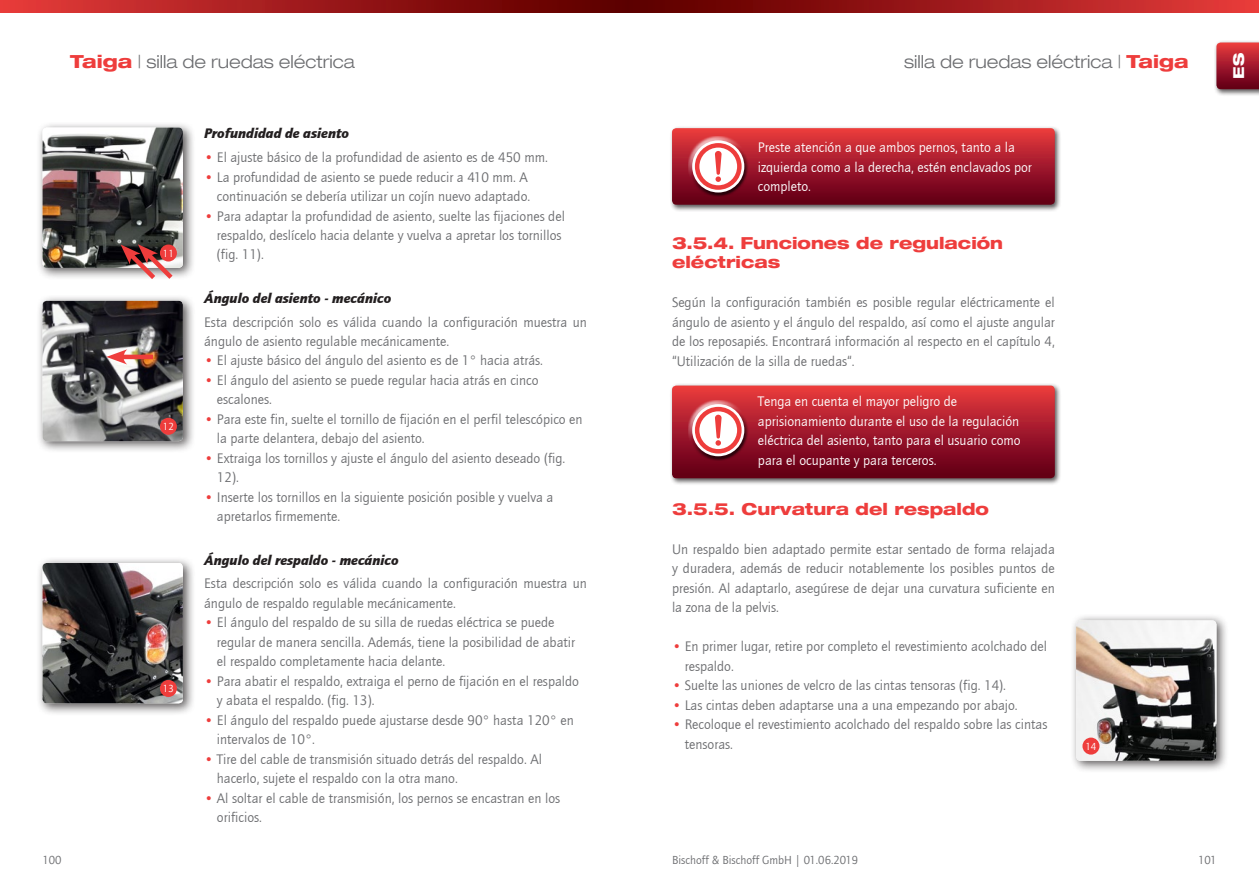
<style>
.page{position:relative;width:1259px;height:893px;background:#fff}
.page>*{position:absolute;margin:0;border:0;box-sizing:border-box;transform-origin:0 0}
.t1{font:300 18px "Helve Neu Lig Ext";color:#6c6d70}
.t2{font:800 16.5px/19.5px "Helve Neu Hea Ext";color:#ee3d3c}
.t3{font:800 15px "Helve Neu Hea Ext";color:#fff}
.t4{font:14.25px/19.5px "Quay Sans";color:#6c6d70}
.t5{font:14.25px/19.5px "Quay Sans";color:#fff}
.t6{font:italic 900 14.25px "Quay Sans";color:#231f20}
.t7{font:12px "Quay Sans";color:#6c6d70}
.t8{font:10.5px "Quay Sans";color:#fff}
.s1{font-family:"Helve Neu Hea Ext";font-weight:800;color:#ee3d3c}
.s2{color:#ee3d3c}
</style>
<div class="page">
<svg style="left:0;top:0;width:629px;height:12px;background:#9e1a1a"></svg>
<svg style="left:629px;top:0;width:630px;height:12px;background:#9e1a1a"></svg>
<div style="left:1213px;top:40px;width:46px;height:56px;background:#231f20;opacity:.75"></div>
<svg style="left:1216px;top:43px;width:43px;height:46px;background:#a31c2c"></svg>
<div style="left:36px;top:294px;width:160px;height:159px;background:#231f20;opacity:.75"></div>
<img style="left:43px;top:301px;width:140px;height:140px">
<div style="left:160px;top:418px;width:17px;height:17px;background:#ee3d3c;border-radius:50%"></div>
<div style="left:36px;top:556px;width:160px;height:159px;background:#231f20;opacity:.75"></div>
<img style="left:43px;top:563px;width:140px;height:140px">
<div style="left:160px;top:680px;width:17px;height:17px;background:#ee3d3c;border-radius:50%"></div>
<hr style="left:119px;top:355px;width:34px;height:4px;background:#ee3d3c">
<svg style="left:106px;top:349px;width:21px;height:15px"></svg>
<div style="left:36px;top:121px;width:160px;height:159px;background:#231f20;opacity:.75"></div>
<img style="left:43px;top:128px;width:140px;height:140px">
<svg style="left:121px;top:244px;width:56px;height:36px;background:#b37372"></svg>
<div style="left:669px;top:126px;width:392px;height:86px;background:#231f20;opacity:.75"></div>
<svg style="left:672px;top:128px;width:382px;height:77px;background:#a72635"></svg>
<div style="left:695px;top:143px;width:46px;height:47px;border:4px solid #ee3d3c;border-radius:50%"></div>
<div style="left:669px;top:383px;width:392px;height:102px;background:#231f20;opacity:.75"></div>
<svg style="left:672px;top:386px;width:382px;height:92px;background:#a62332"></svg>
<div style="left:695px;top:407px;width:46px;height:47px;border:4px solid #ee3d3c;border-radius:50%"></div>
<div style="left:1070px;top:614px;width:159px;height:159px;background:#231f20;opacity:.75"></div>
<img style="left:1076px;top:620px;width:140px;height:141px">
<div style="left:1082px;top:738px;width:17px;height:17px;background:#ee3d3c;border-radius:50%"></div>
<p class="t1" style="left:70px;top:50px;width:286px"><span class="s1">Taiga</span> | silla de ruedas eléctrica</p>
<p class="t1" style="left:904px;top:50px;width:286px">silla de ruedas eléctrica | <span class="s1">Taiga</span></p>
<p class="t3" style="left:1229px;top:79px;width:27px;rotate:-90deg">ES</p>
<p class="t8" style="left:163px;top:247px;width:13px">11</p>
<p class="t8" style="left:163px;top:421px;width:13px">12</p>
<p class="t8" style="left:163px;top:683px;width:13px">13</p>
<p class="t6" style="left:204px;top:125px;width:146px">Profundidad de asiento</p>
<p class="t4" style="left:204px;top:148px;width:345px"><span class="s2">•</span> El ajuste básico de la profundidad de asiento es de 450 mm.</p>
<p class="t4" style="left:204px;top:167px;width:327px;text-align:right"><span class="s2">•</span> La profundidad de asiento se puede reducir a 410 mm. A continuación se debería utilizar un cojín nuevo adaptado.</p>
<p class="t4" style="left:217px;top:206px;width:349px;text-indent:-13px"><span class="s2">•</span> Para adaptar la profundidad de asiento, suelte las fijaciones del respaldo, deslícelo hacia delante y vuelva a apretar los tornillos (fig. 11).</p>
<p class="t6" style="left:204px;top:290px;width:189px">Ángulo del asiento - mecánico</p>
<p class="t4" style="left:204px;top:312px;width:384px">Esta descripción solo es válida cuando la configuración muestra un ángulo de asiento regulable mecánicamente.</p>
<p class="t4" style="left:204px;top:351px;width:340px"><span class="s2">•</span> El ajuste básico del ángulo del asiento es de 1° hacia atrás.</p>
<p class="t4" style="left:217px;top:371px;width:323px;text-indent:-13px"><span class="s2">•</span> El ángulo del asiento se puede regular hacia atrás en cinco escalones.</p>
<p class="t4" style="left:217px;top:410px;width:367px;text-indent:-13px"><span class="s2">•</span> Para este fin, suelte el tornillo de fijación en el perfil telescópico en la parte delantera, debajo del asiento.</p>
<p class="t4" style="left:217px;top:449px;width:350px;text-indent:-13px"><span class="s2">•</span> Extraiga los tornillos y ajuste el ángulo del asiento deseado (fig.<br>12).</p>
<p class="t4" style="left:217px;top:488px;width:338px;text-indent:-13px"><span class="s2">•</span> Inserte los tornillos en la siguiente posición posible y vuelva a apretarlos firmemente.</p>
<p class="t6" style="left:204px;top:551px;width:196px">Ángulo del respaldo - mecánico</p>
<p class="t4" style="left:204px;top:574px;width:384px">Esta descripción solo es válida cuando la configuración muestra un ángulo de respaldo regulable mecánicamente.</p>
<p class="t4" style="left:217px;top:613px;width:360px;text-indent:-13px"><span class="s2">•</span> El ángulo del respaldo de su silla de ruedas eléctrica se puede regular de manera sencilla. Además, tiene la posibilidad de abatir el respaldo completamente hacia delante.</p>
<p class="t4" style="left:217px;top:672px;width:363px;text-indent:-13px"><span class="s2">•</span> Para abatir el respaldo, extraiga el perno de fijación en el respaldo y abata el respaldo. (fig. 13).</p>
<p class="t4" style="left:217px;top:711px;width:358px;text-indent:-13px"><span class="s2">•</span> El ángulo del respaldo puede ajustarse desde 90° hasta 120° en intervalos de 10°.</p>
<p class="t4" style="left:217px;top:750px;width:327px;text-indent:-13px"><span class="s2">•</span> Tire del cable de transmisión situado detrás del respaldo. Al hacerlo, sujete el respaldo con la otra mano.</p>
<p class="t4" style="left:217px;top:789px;width:345px;text-indent:-13px"><span class="s2">•</span> Al soltar el cable de transmisión, los pernos se encastran en los orificios.</p>
<p class="t5" style="left:758px;top:138px;width:275px">Preste atención a que ambos pernos, tanto a la izquierda como a la derecha, estén enclavados por completo.</p>
<p class="t2" style="left:672px;top:232px;width:333px">3.5.4. Funciones de regulación eléctricas</p>
<p class="t4" style="left:672px;top:293px;width:384px;text-align:justify">Según la configuración también es posible regular eléctricamente el ángulo de asiento y el ángulo del respaldo, así como el ajuste angular de los reposapiés. Encontrará información al respecto en el capítulo 4, “Utilización de la silla de ruedas“.</p>
<p class="t5" style="left:758px;top:392px;width:264px">Tenga en cuenta el mayor peligro de aprisionamiento durante el uso de la regulación eléctrica del asiento, tanto para el usuario como para el ocupante y para terceros.</p>
<p class="t2" style="left:672px;top:499px;width:318px">3.5.5. Curvatura del respaldo</p>
<p class="t4" style="left:672px;top:540px;width:384px;text-align:justify">Un respaldo bien adaptado permite estar sentado de forma relajada y duradera, además de reducir notablemente los posibles puntos de presión. Al adaptarlo, asegúrese de dejar una curvatura suficiente en la zona de la pelvis.</p>
<p class="t4" style="left:685px;top:637px;width:364px;text-indent:-13px"><span class="s2">•</span> En primer lugar, retire por completo el revestimiento acolchado del respaldo.</p>
<p class="t4" style="left:672px;top:676px;width:335px"><span class="s2">•</span> Suelte las uniones de velcro de las cintas tensoras (fig. 14).</p>
<p class="t4" style="left:672px;top:696px;width:347px"><span class="s2">•</span> Las cintas deben adaptarse una a una empezando por abajo.</p>
<p class="t4" style="left:685px;top:715px;width:364px;text-indent:-13px"><span class="s2">•</span> Recoloque el revestimiento acolchado del respaldo sobre las cintas tensoras.</p>
<p class="t8" style="left:1085px;top:740px;width:13px">14</p>
<p class="t7" style="left:672px;top:853px;width:188px">Bischoff &amp; Bischoff GmbH | 01.06.2019</p>
<p class="t7" style="left:43px;top:853px;width:21px">100</p>
<p class="t7" style="left:1198px;top:853px;width:20px">101</p>
</div>
